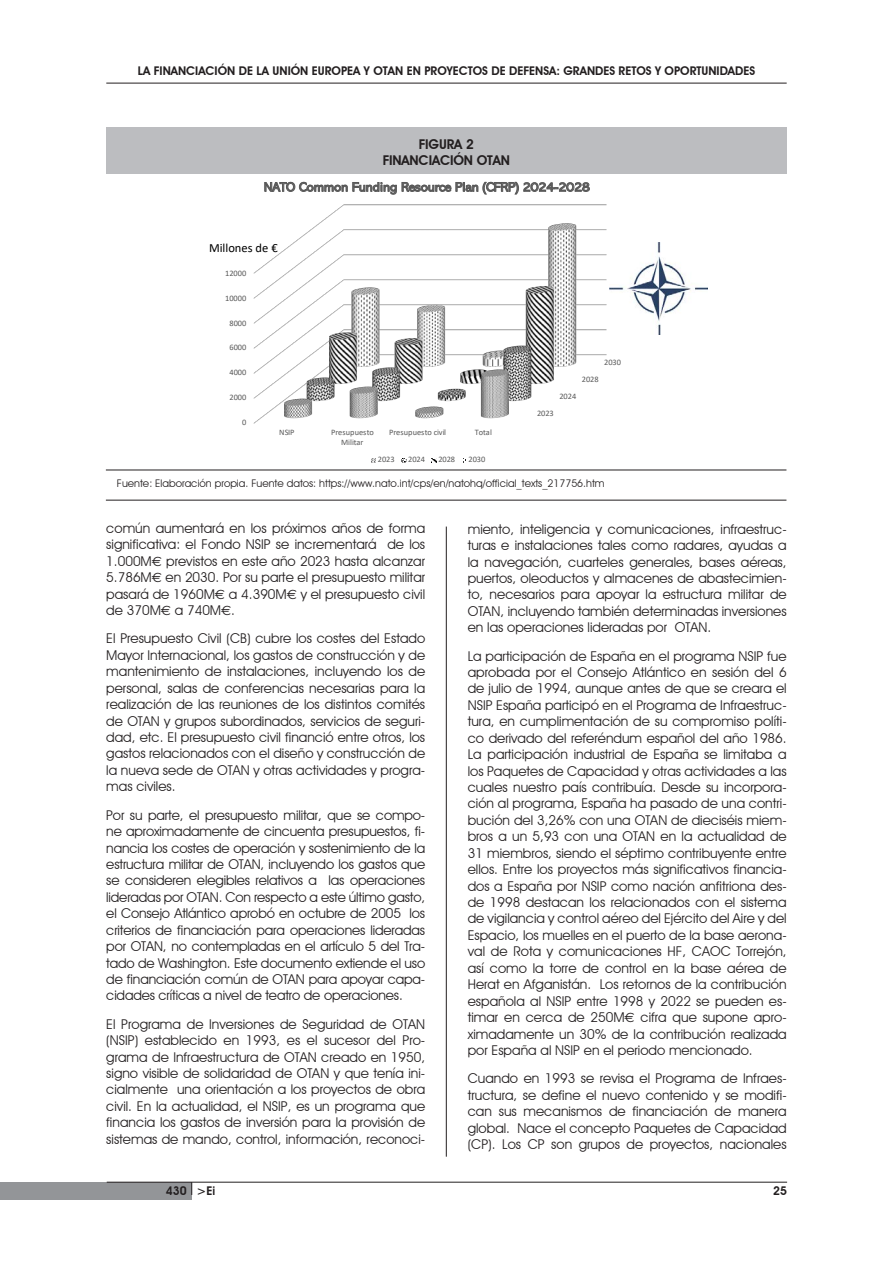
<style>
.page{position:relative;width:893px;height:1263px;background:#fff}
.page>*{position:absolute;margin:0;border:0;box-sizing:border-box;transform-origin:0 0}
.t1{font:13.5px/16.5px "Avant Garde IT Cby BT";color:#231f20;text-align:justify}
.t2{font:600 13.5px/16.2px "Avant Garde IT Cby BT";letter-spacing:-.01em;color:#231f20;text-align:center}
.t3{font:12.9px "Abadi";letter-spacing:-.01em;color:#595959}
.t4{font:12.6px "Calibri";color:#000}
.t5{font:600 12px "Avant Garde IT Cby BT";color:#231f20}
.t6{font:10.5px "Avant Garde IT Cby BT";color:#231f20}
.t7{font:8.4px/10.2px "Calibri";letter-spacing:-.005em;color:#595959;text-align:center}
.s1{font-family:"Euro Sans"}
</style>
<div class="page">
<div style="left:0;top:1182px;width:192px;height:17px;background:#939598"></div>
<hr style="left:107px;top:1182px;width:680px;height:1px;background:#231f20">
<svg style="left:191px;top:1182px;width:1px;height:13px"></svg>
<hr style="left:106px;top:83px;width:681px;height:1px;background:#231f20">
<hr style="left:446px;top:526px;width:1px;height:631px;background:#231f20">
<div style="left:106px;top:128px;width:681px;height:46px;background:#bcbdc0"></div>
<img style="left:253px;top:204px;width:354px;height:219px">
<svg style="left:371px;top:458px;width:5px;height:5px"></svg>
<svg style="left:402px;top:458px;width:4px;height:5px"></svg>
<img style="left:610px;top:242px;width:97px;height:92px">
<hr style="left:106px;top:470px;width:680px;height:1px;background:#231f20">
<hr style="left:106px;top:500px;width:680px;height:1px;background:#231f20">
<p class="t5" style="left:138px;top:64px;width:619px">LA FINANCIACIÓN DE LA UNIÓN EUROPEA Y OTAN EN PROYECTOS DE DEFENSA: GRANDES RETOS Y OPORTUNIDADES</p>
<p class="t2" style="left:383px;top:136px;width:129px">FIGURA 2<br>FINANCIACIÓN OTAN</p>
<p class="t3" style="left:264px;top:180px;width:327px">NATO Common Funding Resource Plan (CFRP) 2024-2028</p>
<p class="t4" style="left:209px;top:239px;width:70px">Millones de €</p>
<p class="t7" style="left:225px;top:268px;width:22px">12000</p>
<p class="t7" style="left:225px;top:293px;width:22px">10000</p>
<p class="t7" style="left:230px;top:317px;width:18px">8000</p>
<p class="t7" style="left:230px;top:342px;width:18px">6000</p>
<p class="t7" style="left:230px;top:367px;width:18px">4000</p>
<p class="t7" style="left:230px;top:392px;width:18px">2000</p>
<p class="t7" style="left:242px;top:417px;width:6px">0</p>
<p class="t7" style="left:279px;top:427px;width:17px">NSIP</p>
<p class="t7" style="left:331px;top:427px;width:44px">Presupuesto<br>Militar</p>
<p class="t7" style="left:389px;top:427px;width:58px">Presupuesto civil</p>
<p class="t7" style="left:475px;top:427px;width:19px">Total</p>
<p class="t7" style="left:378px;top:454px;width:18px">2023</p>
<p class="t7" style="left:408px;top:454px;width:18px">2024</p>
<p class="t7" style="left:438px;top:454px;width:18px">2028</p>
<p class="t7" style="left:469px;top:454px;width:18px">2030</p>
<p class="t7" style="left:604px;top:357px;width:18px">2030</p>
<p class="t7" style="left:582px;top:374px;width:18px">2028</p>
<p class="t7" style="left:559px;top:391px;width:18px">2024</p>
<p class="t7" style="left:537px;top:408px;width:18px">2023</p>
<p class="t6" style="left:117px;top:477px;width:489px">Fuente: Elaboración propia. Fuente datos: https://www.nato.int/cps/en/natohq/official_texts_217756.htm</p>
<p class="t1" style="left:106px;top:520px;width:320px">común aumentará en los próximos años de forma significativa: el Fondo NSIP se incrementará de los 1.000M<span class="s1">€</span> previstos en este año 2023 hasta alcanzar 5.786M<span class="s1">€</span> en 2030. Por su parte el presupuesto militar pasará de 1960M<span class="s1">€</span> a 4.390M<span class="s1">€</span> y el presupuesto civil de 370M<span class="s1">€</span> a 740M<span class="s1">€</span>.</p>
<p class="t1" style="left:106px;top:630px;width:320px">El Presupuesto Civil (CB) cubre los costes del Estado Mayor Internacional, los gastos de construcción y de mantenimiento de instalaciones, incluyendo los de personal, salas de conferencias necesarias para la realización de las reuniones de los distintos comités de OTAN y grupos subordinados, servicios de seguri&shy;dad, etc. El presupuesto civil financió entre otros, los gastos relacionados con el diseño y construcción de la nueva sede de OTAN y otras actividades y progra&shy;mas civiles.</p>
<p class="t1" style="left:106px;top:806px;width:320px">Por su parte, el presupuesto militar, que se compo&shy;ne aproximadamente de cincuenta presupuestos, fi&shy;nancia los costes de operación y sostenimiento de la estructura militar de OTAN, incluyendo los gastos que se consideren elegibles relativos a las operaciones lideradas por OTAN. Con respecto a este último gasto, el Consejo Atlántico aprobó en octubre de 2005 los criterios de financiación para operaciones lideradas por OTAN, no contempladas en el artículo 5 del Tra&shy;tado de Washington. Este documento extiende el uso de financiación común de OTAN para apoyar capa&shy;cidades críticas a nivel de teatro de operaciones.</p>
<p class="t1" style="left:106px;top:1015px;width:320px">El Programa de Inversiones de Seguridad de OTAN (NSIP) establecido en 1993, es el sucesor del Pro&shy;grama de Infraestructura de OTAN creado en 1950, signo visible de solidaridad de OTAN y que tenía ini&shy;cialmente una orientación a los proyectos de obra civil. En la actualidad, el NSIP, es un programa que financia los gastos de inversión para la provisión de sistemas de mando, control, información, reconoci-</p>
<p class="t1" style="left:468px;top:520px;width:320px">miento, inteligencia y comunicaciones, infraestruc&shy;turas e instalaciones tales como radares, ayudas a la navegación, cuarteles generales, bases aéreas, puertos, oleoductos y almacenes de abastecimien&shy;to, necesarios para apoyar la estructura militar de OTAN, incluyendo también determinadas inversiones en las operaciones lideradas por OTAN.</p>
<p class="t1" style="left:468px;top:647px;width:320px">La participación de España en el programa NSIP fue aprobada por el Consejo Atlántico en sesión del 6 de julio de 1994, aunque antes de que se creara el NSIP España participó en el Programa de Infraestruc&shy;tura, en cumplimentación de su compromiso políti&shy;co derivado del referéndum español del año 1986.<br>La participación industrial de España se limitaba a los Paquetes de Capacidad y otras actividades a las cuales nuestro país contribuía. Desde su incorpora&shy;ción al programa, España ha pasado de una contri&shy;bución del 3,26% con una OTAN de dieciséis miem&shy;bros a un 5,93 con una OTAN en la actualidad de 31 miembros, siendo el séptimo contribuyente entre ellos. Entre los proyectos más significativos financia&shy;dos a España por NSIP como nación anfitriona des&shy;de 1998 destacan los relacionados con el sistema de vigilancia y control aéreo del Ejército del Aire y del Espacio, los muelles en el puerto de la base aerona&shy;val de Rota y comunicaciones HF, CAOC Torrejón, así como la torre de control en la base aérea de Herat en Afganistán. Los retornos de la contribución española al NSIP entre 1998 y 2022 se pueden es&shy;timar en cerca de 250M<span class="s1">€</span> cifra que supone apro&shy;ximadamente un 30% de la contribución realizada por España al NSIP en el periodo mencionado.</p>
<p class="t1" style="left:468px;top:1070px;width:320px">Cuando en 1993 se revisa el Programa de Infraes&shy;tructura, se define el nuevo contenido y se modifi&shy;can sus mecanismos de financiación de manera global. Nace el concepto Paquetes de Capacidad (CP). Los CP son grupos de proyectos, nacionales</p>
<p class="t5" style="left:166px;top:1183px;width:51px">430 &gt;Ei</p>
<p class="t5" style="left:773px;top:1183px;width:15px">25</p>
</div>
